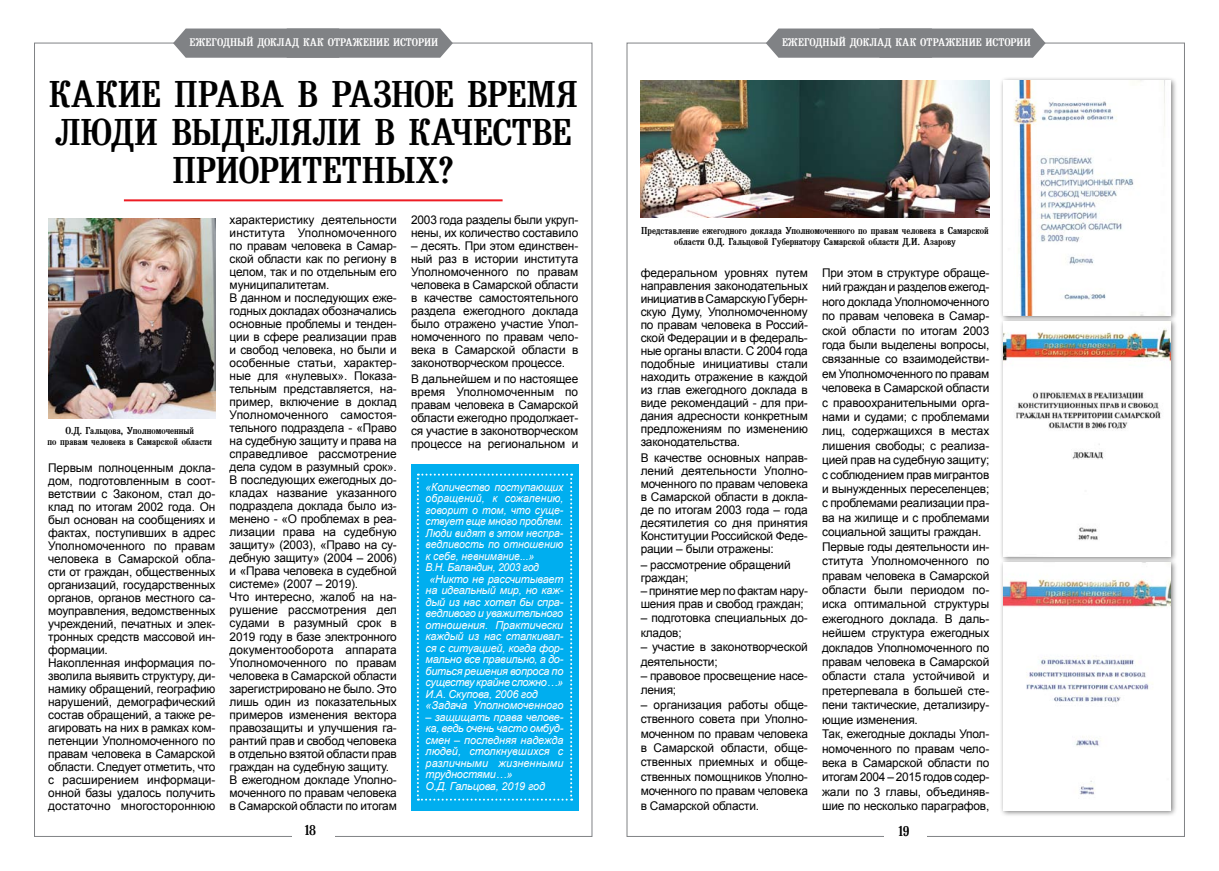
<style>
.page{position:relative;width:1219px;height:871px;background:#fff}
.page>*{position:absolute;margin:0;border:0;box-sizing:border-box;transform-origin:0 0}
.t1{font:37px "Bruskovaya Plain";letter-spacing:-.02em;color:#000}
.t2{font:14px "Bruskovaya Plain";color:#000}
.t3{font:12px/13px "Arial";letter-spacing:-.015em;color:#000}
.t4{font:italic 11px/11.5px "Arial";letter-spacing:-.015em;color:#fff}
.t5{font:italic 11px "Arial";letter-spacing:-.015em;color:#fff;scale:.95 1}
.t6{font:11px "Bruskovaya Plain";letter-spacing:.005em;color:#fff}
.t7{font:italic 11px "Arial";letter-spacing:.01em;color:#fff;scale:.95 1}
.t8{font:10px/11px "Bruskovaya Plain";letter-spacing:.005em;color:#000;text-align:center}
</style>
<div class="page">
<svg style="left:173px;top:28px;width:280px;height:30px;background:#888a8d"></svg>
<svg style="left:766px;top:28px;width:280px;height:30px;background:#888a8d"></svg>
<hr style="left:124px;top:199px;width:379px;height:2px;background:#ed1c24">
<img style="left:48px;top:218px;width:167px;height:200px">
<div style="left:411px;top:464px;width:167px;height:346px;background:#00aeef"></div>
<svg style="left:417px;top:473px;width:155px;height:327px"></svg>
<div style="left:999px;top:76px;width:183px;height:250px;background:#000;opacity:.5"></div>
<img style="left:1003px;top:81px;width:168px;height:234px">
<div style="left:999px;top:317px;width:183px;height:249px;background:#000;opacity:.5"></div>
<img style="left:1003px;top:322px;width:168px;height:234px">
<img style="left:641px;top:81px;width:348px;height:136px">
<div style="left:999px;top:558px;width:183px;height:262px;background:#000;opacity:.51"></div>
<img style="left:1003px;top:562px;width:168px;height:248px">
<p class="t6" style="left:190px;top:36px;width:9px">ЕЖЕГОДНЫЙ</p>
<p class="t6" style="left:257px;top:36px;width:8px">ДОКЛАД</p>
<p class="t6" style="left:303px;top:36px;width:8px">КАК</p>
<p class="t6" style="left:328px;top:36px;width:21px">ОТРАЖЕНИЕ</p>
<p class="t6" style="left:393px;top:36px;width:27px">ИСТОРИИ</p>
<p class="t6" style="left:782px;top:36px;width:9px">ЕЖЕГОДНЫЙ</p>
<p class="t6" style="left:850px;top:36px;width:8px">ДОКЛАД</p>
<p class="t6" style="left:896px;top:36px;width:8px">КАК</p>
<p class="t6" style="left:920px;top:36px;width:21px">ОТРАЖЕНИЕ</p>
<p class="t6" style="left:986px;top:36px;width:27px">ИСТОРИИ</p>
<h1 class="t1" style="left:49px;top:74px;width:24px">КАКИЕ</h1>
<h1 class="t1" style="left:174px;top:74px;width:239px">ПРАВА В РАЗНОЕ</h1>
<h1 class="t1" style="left:467px;top:74px;width:44px">ВРЕМ</h1>
<h1 class="t1" style="left:556px;top:74px;width:24px">Я</h1>
<h1 class="t1" style="left:55px;top:112px;width:162px">ЛЮДИ ВЫДЕЛ</h1>
<h1 class="t1" style="left:290px;top:112px;width:140px">ЯЛИ В КАЧЕ</h1>
<h1 class="t1" style="left:493px;top:112px;width:78px">СТВЕ</h1>
<h1 class="t1" style="left:173px;top:150px;width:23px">ПРИОРИ</h1>
<h1 class="t1" style="left:302px;top:150px;width:153px">ТЕТНЫХ?</h1>
<p class="t8" style="left:48px;top:425px;width:166px">О.Д. Гальцова, Уполномоченный<br>по правам человека в Самарской области</p>
<p class="t3" style="left:48px;top:461px;width:169px">Первым полноценным докла&shy;дом, подготовленным в соот&shy;ветствии с Законом, стал до&shy;клад по итогам 2002 года. Он был основан на сообщениях и фактах, поступивших в адрес<br>Уполномоченного по правам человека в Самарской обла&shy;сти от граждан, общественных организаций, государственных органов, органов местного са&shy;моуправления, ведомственных учреждений, печатных и элек&shy;тронных средств массовой ин&shy;формации.<br>Накопленная информация по&shy;зволила выявить структуру, ди&shy;намику обращений, географию нарушений, демографический состав обращений, а также ре&shy;агировать на них в рамках ком&shy;петенции Уполномоченного по правам человека в Самарской области. Следует отметить, что с расширением информаци&shy;онной базы удалось получить достаточно многостороннюю</p>
<p class="t3" style="left:230px;top:213px;width:169px">характеристику деятельности института Уполномоченного по правам человека в Самар&shy;ской области как по региону в целом, так и по отдельным его муниципалитетам.<br>В данном и последующих еже&shy;годных докладах обозначались основные проблемы и тенден&shy;ции в сфере реализации прав и свобод человека, но были и особенные статьи, характер&shy;ные для «нулевых». Показа&shy;тельным представляется, на&shy;пример, включение в доклад<br>Уполномоченного самостоя&shy;тельного подраздела - «Право на судебную защиту и права на справедливое рассмотрение дела судом в разумный срок».<br>В последующих ежегодных до&shy;кладах название указанного подраздела доклада было из&shy;менено - «О проблемах в реа&shy;лизации права на судебную защиту» (2003), «Право на су&shy;дебную защиту» (2004 – 2006) и «Права человека в судебной системе» (2007 – 2019).<br>Что интересно, жалоб на на&shy;рушение рассмотрения дел судами в разумный срок в<br>2019 году в базе электронного документооборота аппарата<br>Уполномоченного по правам человека в Самарской области зарегистрировано не было. Это лишь один из показательных примеров изменения вектора правозащиты и улучшения га&shy;рантий прав и свобод человека в отдельно взятой области прав граждан на судебную защиту.<br>В ежегодном докладе Уполно&shy;моченного по правам человека в Самарской области по итогам</p>
<p class="t3" style="left:411px;top:214px;width:169px">2003 года разделы были укруп&shy;нены, их количество составило</p>
<p class="t3" style="left:411px;top:240px;width:169px;text-align:justify">– десять. При этом единствен&shy;ный раз в истории института Уполномоченного по правам человека в Самарской области в качестве самостоятельного раздела ежегодного доклада было отражено участие Упол&shy;номоченного по правам чело&shy;века в Самарской области в законотворческом процессе.</p>
<p class="t3" style="left:411px;top:372px;width:169px;text-align:justify">В дальнейшем и по настоящее время Уполномоченным по правам человека в Самарской области ежегодно продолжает&shy;ся участие в законотворческом процессе на региональном и</p>
<p class="t5" style="left:426px;top:479px;width:147px">«Количество поступающих</p>
<p class="t7" style="left:426px;top:491px;width:147px">обращений, к сожалению,</p>
<p class="t5" style="left:426px;top:502px;width:147px">говорит о том, что суще-</p>
<p class="t5" style="left:426px;top:514px;width:147px">ствует еще много проблем.</p>
<p class="t5" style="left:426px;top:525px;width:147px">Люди видят в этом неспра-</p>
<p class="t5" style="left:426px;top:537px;width:147px">ведливость по отношению</p>
<p class="t5" style="left:426px;top:548px;width:116px">к себе, невнимание...»</p>
<p class="t5" style="left:426px;top:560px;width:121px">В.Н. Баландин, 2003 год</p>
<p class="t4" style="left:429px;top:573px;width:136px">«Никто не рассчитывает</p>
<p class="t4" style="left:426px;top:584px;width:139px">на идеальный мир, но каж-</p>
<p class="t4" style="left:426px;top:596px;width:139px">дый из нас хотел бы спра-</p>
<p class="t4" style="left:426px;top:607px;width:139px">ведливого и уважительного</p>
<p class="t4" style="left:426px;top:619px;width:139px">отношения. Практически</p>
<p class="t4" style="left:426px;top:630px;width:139px">каждый из нас сталкивал-</p>
<p class="t4" style="left:426px;top:642px;width:139px">ся с ситуацией, когда фор-</p>
<p class="t4" style="left:426px;top:653px;width:139px">мально все правильно, а до-</p>
<p class="t4" style="left:426px;top:665px;width:139px">биться решения вопроса по</p>
<p class="t4" style="left:426px;top:676px;width:139px">существу крайне сложно…»</p>
<p class="t4" style="left:426px;top:688px;width:114px">И.А. Скупова, 2006 год</p>
<p class="t4" style="left:426px;top:699px;width:139px">«Задача Уполномоченного</p>
<p class="t4" style="left:426px;top:711px;width:139px">– защищать права челове&shy;ка, ведь очень часто омбуд&shy;смен – последняя надежда людей, столкнувшихся с различными жизненными трудностями…»<br>О.Д. Гальцова, 2019 год</p>
<p class="t8" style="left:641px;top:226px;width:349px">Представление ежегодного доклада Уполномоченного по правам человека в Самарской области О.Д. Гальцовой Губернатору Самарской области Д.И. Азарову</p>
<p class="t3" style="left:641px;top:266px;width:169px;text-align:justify">федеральном уровнях путем направления законодательных инициатив в Самарскую Губерн&shy;скую Думу, Уполномоченному по правам человека в Россий&shy;ской Федерации и в федераль&shy;ные органы власти. С 2004 года подобные инициативы стали находить отражение в каждой из глав ежегодного доклада в виде рекомендаций - для при&shy;дания адресности конкретным предложениям по изменению законодательства.</p>
<p class="t3" style="left:641px;top:451px;width:169px;text-align:justify">В качестве основных направ&shy;лений деятельности Уполно&shy;моченного по правам человека в Самарской области в докла&shy;де по итогам 2003 года – года десятилетия со дня принятия Конституции Российской Феде&shy;рации – были отражены:</p>
<p class="t3" style="left:641px;top:558px;width:152px">– рассмотрение обращений граждан;</p>
<p class="t3" style="left:641px;top:584px;width:169px">– принятие мер по фактам нару&shy;шения прав и свобод граждан;</p>
<p class="t3" style="left:641px;top:610px;width:169px;line-height:14.4px">– подготовка специальных до&shy;кладов;</p>
<p class="t3" style="left:641px;top:639px;width:169px;line-height:14.4px">– участие в законотворческой деятельности;</p>
<p class="t3" style="left:641px;top:668px;width:169px;line-height:14.4px">– правовое просвещение насе&shy;ления;</p>
<p class="t3" style="left:641px;top:697px;width:169px;line-height:14.4px;text-align:justify">– организация работы обще&shy;ственного совета при Уполно&shy;моченном по правам человека в Самарской области, обще&shy;ственных приемных и обще&shy;ственных помощников Уполно&shy;моченного по правам человека в Самарской области.</p>
<p class="t3" style="left:822px;top:265px;width:169px;line-height:14.4px">При этом в структуре обраще&shy;ний граждан и разделов ежегод&shy;ного доклада Уполномоченного по правам человека в Самар&shy;ской области по итогам 2003 года были выделены вопросы, связанные со взаимодействи&shy;ем Уполномоченного по правам человека в Самарской области с правоохранительными орга&shy;нами и судами; с проблемами лиц, содержащихся в местах лишения свободы; с реализа&shy;цией прав на судебную защиту; с соблюдением прав мигрантов и вынужденных переселенцев; с проблемами реализации пра&shy;ва на жилище и с проблемами социальной защиты граждан.<br>Первые годы деятельности ин&shy;ститута Уполномоченного по правам человека в Самарской области были периодом по&shy;иска оптимальной структуры ежегодного доклада. В даль&shy;нейшем структура ежегодных докладов Уполномоченного по правам человека в Самарской области стала устойчивой и претерпевала в большей сте&shy;пени тактические, детализиру&shy;ющие изменения.<br>Так, ежегодные доклады Упол&shy;номоченного по правам чело&shy;века в Самарской области по итогам 2004 – 2015 годов содер&shy;жали по 3 главы, объединяв&shy;шие по несколько параграфов,</p>
<p class="t2" style="left:305px;top:822px;width:13px">18</p>
<p class="t2" style="left:898px;top:823px;width:13px">19</p>
</div>
